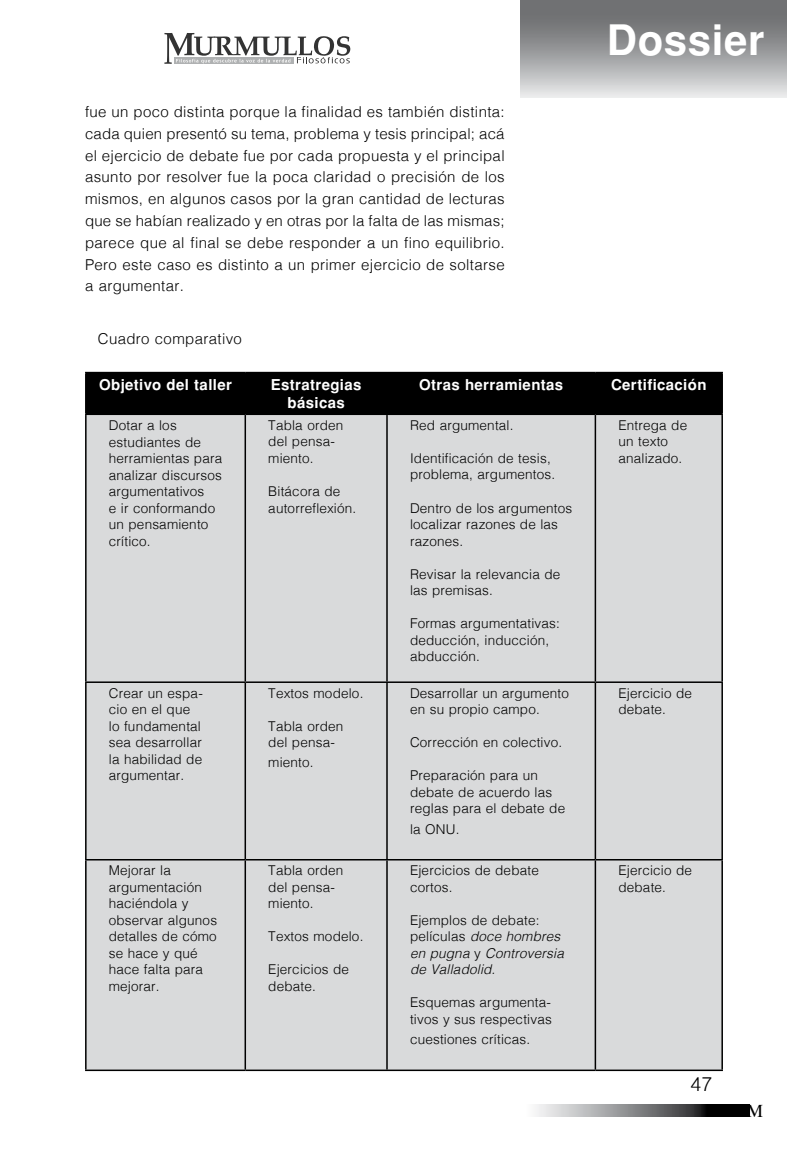
<style>
.page{position:relative;width:808px;height:1149px;background:#fff}
.page>*{position:absolute;margin:0;border:0;box-sizing:border-box;transform-origin:0 0}
.t1{font:700 42px "Helvetica";letter-spacing:.015em;color:#fff}
.t2{font:300 19.5px "Helvetica";color:#000}
.t3{font:18px "Times";color:#000}
.t4{font:300 15px/21.8px "Helvetica";letter-spacing:.025em;color:#000;text-align:justify}
.t5{font:700 15px/18px "Helvetica";letter-spacing:.025em;color:#fff;text-align:center}
.t6{font:300 13.5px/16.5px "Helvetica";letter-spacing:.015em;color:#000}
.t7{font:italic 300 13.5px/16.5px "Helvetica";letter-spacing:.015em;color:#000}
.s1{font-style:normal}
</style>
<div class="page">
<svg style="left:536px;top:1104px;width:213px;height:12px;background:#737475"></svg>
<svg style="left:164px;top:33px;width:186px;height:30px"></svg>
<svg style="left:520px;top:0;width:266px;height:98px;background:#9d9e9f"></svg>
<div style="left:87px;top:373px;width:634px;height:40px;background:#000"></div>
<div style="left:87px;top:415px;width:634px;height:654px;background:#d9dadb"></div>
<hr style="left:85px;top:372px;width:160px;height:1px;background:#000">
<hr style="left:85px;top:373px;width:2px;height:40px;background:#000">
<hr style="left:245px;top:372px;width:142px;height:1px;background:#000">
<hr style="left:245px;top:373px;width:1px;height:40px;background:#000">
<hr style="left:387px;top:372px;width:208px;height:1px;background:#000">
<hr style="left:386px;top:373px;width:2px;height:40px;background:#000">
<hr style="left:595px;top:372px;width:128px;height:1px;background:#000">
<hr style="left:595px;top:373px;width:1px;height:40px;background:#000">
<hr style="left:721px;top:373px;width:2px;height:40px;background:#000">
<hr style="left:85px;top:413px;width:160px;height:2px;background:#000">
<hr style="left:85px;top:415px;width:2px;height:266px;background:#000">
<hr style="left:245px;top:413px;width:142px;height:2px;background:#000">
<hr style="left:245px;top:415px;width:1px;height:266px;background:#000">
<hr style="left:387px;top:413px;width:208px;height:2px;background:#000">
<hr style="left:386px;top:415px;width:2px;height:266px;background:#000">
<hr style="left:595px;top:413px;width:128px;height:2px;background:#000">
<hr style="left:595px;top:415px;width:1px;height:266px;background:#000">
<hr style="left:721px;top:415px;width:2px;height:266px;background:#000">
<hr style="left:85px;top:681px;width:160px;height:1px;background:#000">
<hr style="left:85px;top:682px;width:2px;height:176px;background:#000">
<hr style="left:245px;top:681px;width:142px;height:1px;background:#000">
<hr style="left:245px;top:682px;width:1px;height:176px;background:#000">
<hr style="left:387px;top:681px;width:208px;height:1px;background:#000">
<hr style="left:386px;top:682px;width:2px;height:176px;background:#000">
<hr style="left:595px;top:681px;width:128px;height:1px;background:#000">
<hr style="left:595px;top:682px;width:1px;height:176px;background:#000">
<hr style="left:721px;top:682px;width:2px;height:176px;background:#000">
<hr style="left:85px;top:858px;width:160px;height:2px;background:#000">
<hr style="left:85px;top:860px;width:2px;height:209px;background:#000">
<hr style="left:245px;top:858px;width:142px;height:2px;background:#000">
<hr style="left:245px;top:860px;width:1px;height:209px;background:#000">
<hr style="left:387px;top:858px;width:208px;height:2px;background:#000">
<hr style="left:386px;top:860px;width:2px;height:209px;background:#000">
<hr style="left:595px;top:858px;width:128px;height:2px;background:#000">
<hr style="left:595px;top:860px;width:1px;height:209px;background:#000">
<hr style="left:721px;top:860px;width:2px;height:209px;background:#000">
<hr style="left:85px;top:1069px;width:160px;height:1px;background:#000">
<hr style="left:245px;top:1069px;width:142px;height:1px;background:#000">
<hr style="left:387px;top:1069px;width:208px;height:1px;background:#000">
<hr style="left:595px;top:1069px;width:128px;height:1px;background:#000">
<h1 class="t1" style="left:607px;top:16px;width:159px">Dossier</h1>
<p class="t4" style="left:85px;top:100px;width:421px">fue un poco distinta porque la finalidad es también distinta: cada quien presentó su tema, problema y tesis principal; acá el ejercicio de debate fue por cada propuesta y el principal asunto por resolver fue la poca claridad o precisión de los mismos, en algunos casos por la gran cantidad de lecturas que se habían realizado y en otras por la falta de las mismas; parece que al final se debe responder a un fino equilibrio.<br>Pero este caso es distinto a un primer ejercicio de soltarse a argumentar.</p>
<p class="t4" style="left:98px;top:327px;width:146px">Cuadro comparativo</p>
<p class="t5" style="left:99px;top:376px;width:134px">Objetivo del taller</p>
<p class="t5" style="left:271px;top:376px;width:92px">Estratregias básicas</p>
<p class="t5" style="left:419px;top:376px;width:146px">Otras herramientas</p>
<p class="t5" style="left:611px;top:376px;width:97px">Certificación</p>
<p class="t6" style="left:109px;top:416px;width:115px">Dotar a los estudiantes de herramientas para analizar discursos argumentativos<br>e ir conformando un pensamiento crítico.</p>
<p class="t6" style="left:268px;top:416px;width:77px">Tabla orden del pensa&shy;miento.</p>
<p class="t6" style="left:618px;top:416px;width:70px">Entrega de un texto analizado.</p>
<p class="t6" style="left:410px;top:416px;width:105px">Red argumental.</p>
<p class="t6" style="left:410px;top:449px;width:147px">Identificación de tesis, problema, argumentos.</p>
<p class="t6" style="left:410px;top:498px;width:164px">Dentro de los argumentos localizar razones de las razones.</p>
<p class="t6" style="left:410px;top:564px;width:152px">Revisar la relevancia de las premisas.</p>
<p class="t6" style="left:410px;top:614px;width:151px">Formas argumentativas: deducción, inducción, abducción.</p>
<p class="t6" style="left:268px;top:482px;width:89px">Bitácora de autorreflexión.</p>
<p class="t6" style="left:109px;top:683px;width:95px">Crear un espa&shy;cio en el que lo fundamental sea desarrollar la habilidad de argumentar.</p>
<p class="t6" style="left:268px;top:683px;width:97px">Textos modelo.</p>
<p class="t6" style="left:268px;top:716px;width:77px">Tabla orden del pensa-</p>
<p class="t6" style="left:268px;top:753px;width:47px">miento.</p>
<p class="t6" style="left:109px;top:861px;width:110px">Mejorar la argumentación haciéndola y observar algunos detalles de cómo se hace y qué hace falta para mejorar.</p>
<p class="t6" style="left:268px;top:861px;width:77px">Tabla orden del pensa&shy;miento.</p>
<p class="t6" style="left:268px;top:927px;width:97px">Textos modelo.</p>
<p class="t6" style="left:268px;top:960px;width:82px">Ejercicios de debate.</p>
<p class="t6" style="left:410px;top:683px;width:160px">Desarrollar un argumento en su propio campo.</p>
<p class="t6" style="left:410px;top:733px;width:154px">Corrección en colectivo.</p>
<p class="t6" style="left:410px;top:766px;width:157px">Preparación para un debate de acuerdo las reglas para el debate de</p>
<p class="t6" style="left:410px;top:819px;width:51px">la ONU.</p>
<p class="t6" style="left:410px;top:861px;width:130px">Ejercicios de debate cortos.</p>
<p class="t7" style="left:410px;top:910px;width:155px"><span class="s1">Ejemplos de debate: películas</span> doce hombres en pugna <span class="s1">y</span> Controversia de Valladolid.</p>
<p class="t6" style="left:410px;top:993px;width:143px">Esquemas argumenta&shy;tivos y sus respectivas</p>
<p class="t6" style="left:410px;top:1029px;width:122px">cuestiones críticas.</p>
<p class="t6" style="left:618px;top:683px;width:75px">Ejercicio de debate.</p>
<p class="t6" style="left:618px;top:861px;width:75px">Ejercicio de debate.</p>
<h2 class="t2" style="left:691px;top:1066px;width:23px">47</h2>
<h3 class="t3" style="left:747px;top:1093px;width:18px">M</h3>
</div>
